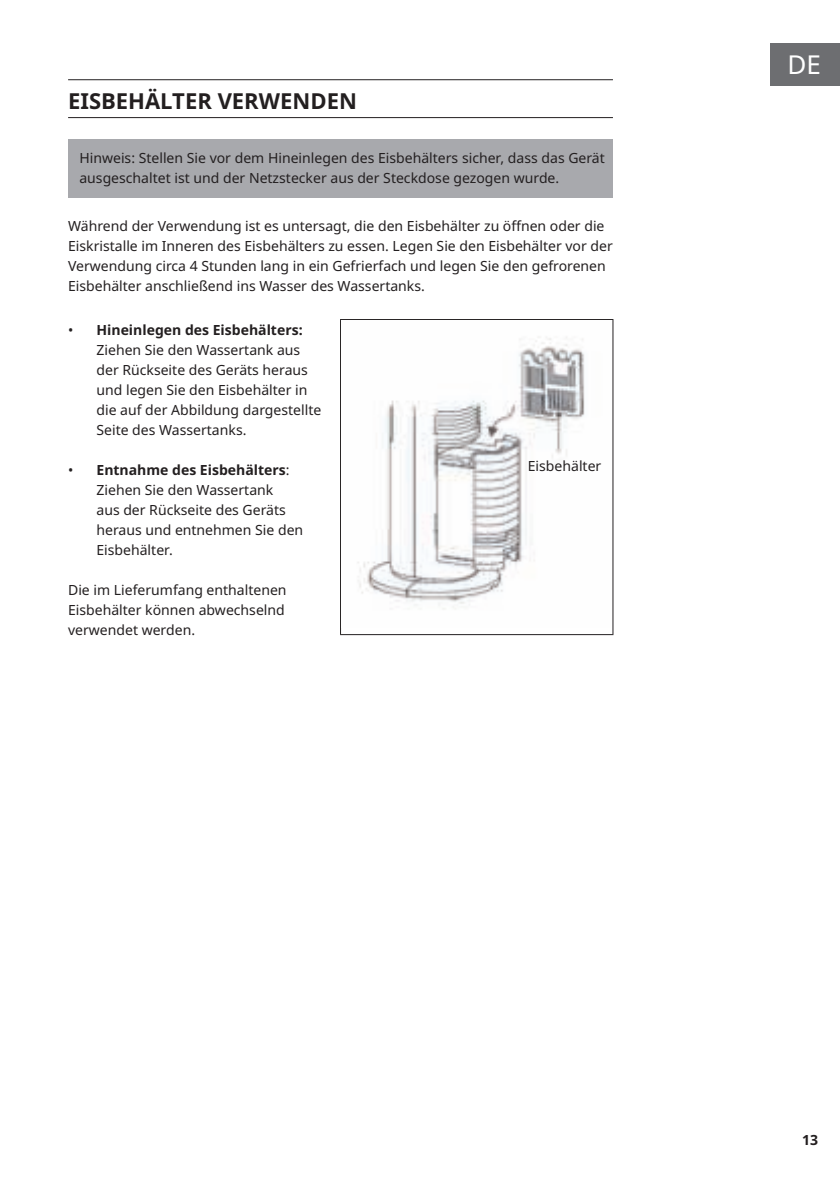
<style>
.page{position:relative;width:840px;height:1191px;background:#fff}
.page>*{position:absolute;margin:0;border:0;box-sizing:border-box;transform-origin:0 0}
.t1{font:26px "Noto Sans";color:#fff}
.t2{font:700 22px "Noto Sans";color:#231f20}
.t3{font:14px/20px "Noto Sans";color:#231f20}
.t4{font:700 14px "Noto Sans";color:#231f20}
.s1{font-weight:700}
</style>
<div class="page">
<div style="left:770px;top:43px;width:69px;height:42px;background:#6d6e71"></div>
<hr style="left:68px;top:79px;width:544px;height:1px;background:#231f20">
<hr style="left:68px;top:117px;width:544px;height:1px;background:#231f20">
<div style="left:68px;top:139px;width:544px;height:59px;background:#a8a9ad"></div>
<hr style="left:340px;top:319px;width:273px;height:1px;background:#231f20">
<hr style="left:340px;top:320px;width:1px;height:314px;background:#231f20">
<hr style="left:612px;top:320px;width:1px;height:314px;background:#231f20">
<hr style="left:340px;top:634px;width:273px;height:1px;background:#231f20">
<img style="left:357px;top:337px;width:228px;height:272px">
<h2 class="t2" style="left:68px;top:92px;width:290px">EISBEHÄLTER VERWENDEN</h2>
<p class="t3" style="left:79px;top:148px;width:526px">Hinweis: Stellen Sie vor dem Hineinlegen des Eisbehälters sicher, dass das Gerät ausgeschaltet ist und der Netzstecker aus der Steckdose gezogen wurde.</p>
<p class="t3" style="left:68px;top:216px;width:546px">Während der Verwendung ist es untersagt, die den Eisbehälter zu öffnen oder die Eiskristalle im Inneren des Eisbehälters zu essen. Legen Sie den Eisbehälter vor der Verwendung circa 4 Stunden lang in ein Gefrierfach und legen Sie den gefrorenen Eisbehälter anschließend ins Wasser des Wassertanks.</p>
<p class="t3" style="left:96px;top:320px;width:226px;text-indent:-28px">• <span class="s1">Hineinlegen des Eisbehälters:<br></span>Ziehen Sie den Wassertank aus der Rückseite des Geräts heraus und legen Sie den Eisbehälter in die auf der Abbildung dargestellte<br>Seite des Wassertanks.</p>
<p class="t3" style="left:96px;top:460px;width:208px;text-indent:-28px">• <span class="s1">Entnahme des Eisbehälters</span>:<br>Ziehen Sie den Wassertank<br>aus der Rückseite des Geräts heraus und entnehmen Sie den<br>Eisbehälter.</p>
<p class="t3" style="left:68px;top:580px;width:220px">Die im Lieferumfang enthaltenen<br>Eisbehälter können abwechselnd verwendet werden.</p>
<p class="t3" style="left:527px;top:456px;width:75px">Eisbehälter</p>
<h1 class="t1" style="left:787px;top:49px;width:35px">DE</h1>
<p class="t4" style="left:801px;top:1134px;width:18px">13</p>
</div>
